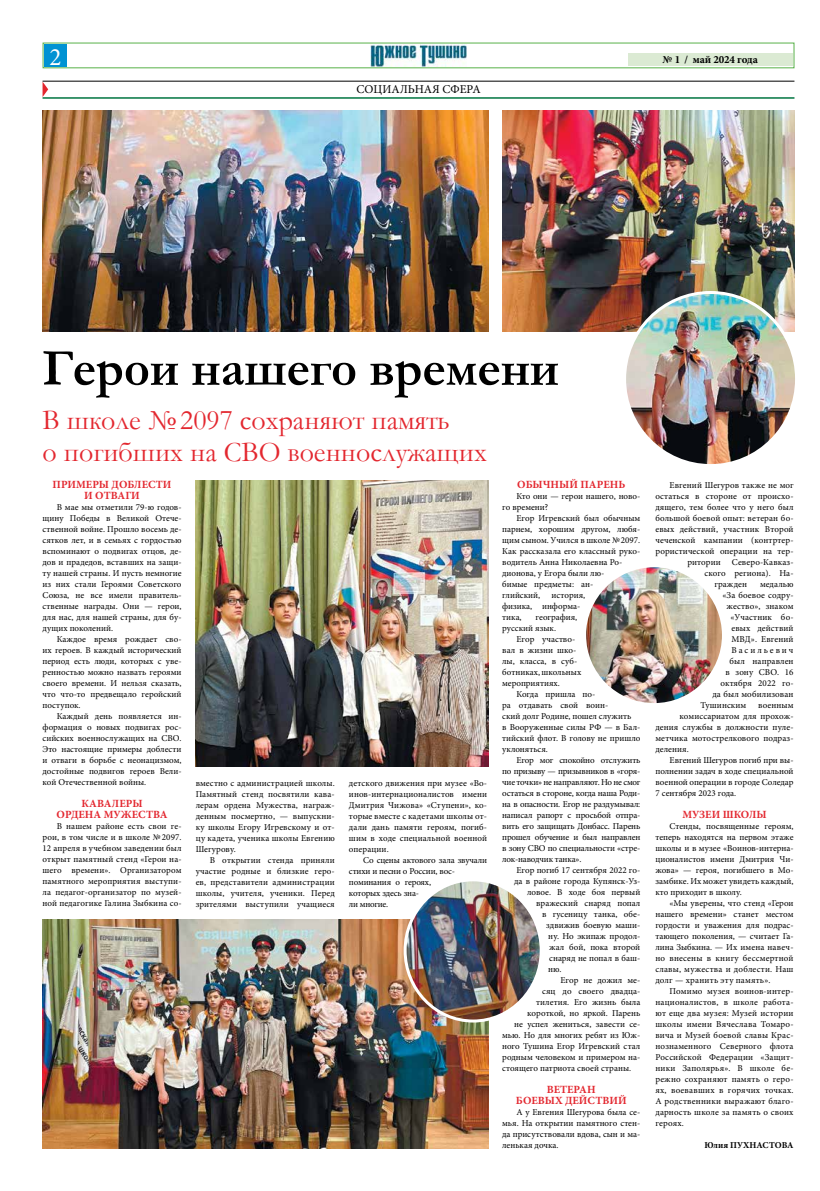
<style>
.page{position:relative;width:820px;height:1191px;background:#fff}
.page>*{position:absolute;margin:0;border:0;box-sizing:border-box;transform-origin:0 0}
.t1{font:700 52.5px "Garamond";color:#000;scale:.95 1}
.t2{font:28.6px/32px "Garamond";color:#e3272f}
.t3{font:25px "Minion Pro";color:#fff}
.t4{font:12px "Minion Pro";color:#000}
.t5{font:700 11px/11px "Minion Pro";color:#e3272f;text-align:center}
.t6{font:700 11px "Minion Pro";letter-spacing:-.01em;color:#000}
.t7{font:9px/11px "Minion Pro";color:#000;text-align:justify}
.t8{font:9px/11px "Minion Pro";letter-spacing:-.02em;color:#000}
.t9{font:700 9px "Minion Pro";color:#000}
.t10{font:9px "Minion Pro";letter-spacing:.215em;color:#000}
</style>
<div class="page">
<div style="left:44px;top:44px;width:23px;height:23px;background:#0092d3"></div>
<img style="left:370px;top:45px;width:96px;height:21px">
<div style="left:627px;top:53px;width:165px;height:13px;background:#dbead3"></div>
<hr style="left:43px;top:97px;width:751px;height:2px;background:#007541">
<hr style="left:43px;top:81px;width:751px;height:1px;background:#000">
<svg style="left:43px;top:82px;width:5px;height:15px"></svg>
<img style="left:43px;top:111px;width:445px;height:221px">
<img style="left:502px;top:111px;width:292px;height:221px">
<img style="left:196px;top:480px;width:292px;height:286px">
<img style="left:43px;top:919px;width:445px;height:229px">
<img style="left:624px;top:292px;width:171px;height:171px">
<img style="left:405px;top:882px;width:133px;height:139px">
<div style="left:403px;top:878px;width:139px;height:144px;border:3px solid #fff;border-radius:50%"></div>
<img style="left:584px;top:566px;width:139px;height:138px;border-radius:69px">
<div style="left:583px;top:564px;width:141px;height:142px;border:3px solid #fff;border-radius:50%"></div>
<h3 class="t3" style="left:49px;top:40px;width:13px">2</h3>
<p class="t6" style="left:662px;top:52px;width:97px">№ 1 / май 2024 года</p>
<h3 class="t4" style="left:356px;top:81px;width:126px">СОЦИАЛЬНАЯ СФЕРА</h3>
<h1 class="t1" style="left:43px;top:332px;width:544px">Герои нашего времени</h1>
<h2 class="t2" style="left:43px;top:403px;width:445px">В школе №2097 сохраняют память<br>о погибших на СВО военнослужащих</h2>
<p class="t5" style="left:53px;top:479px;width:120px">ПРИМЕРЫ ДОБЛЕСТИ<br>И ОТВАГИ</p>
<p class="t7" style="left:43px;top:502px;width:140px;text-indent:14px">В мае мы отметили 79‑ю годов‑ щину Победы в Великой Отече‑ ственной войне. Прошло восемь де‑ сятков лет, и в семьях с гордостью вспоминают о подвигах отцов, де‑ дов и прадедов, вставших на защи‑ ту нашей страны. И пусть немногие из них стали Героями Советского Союза, не все имели правитель‑ ственные награды. Они — герои, для нас, для нашей страны, для бу‑ дущих поколений.</p>
<p class="t7" style="left:43px;top:634px;width:140px;text-indent:14px">Каждое время рождает сво‑ их героев. В каждый исторический период есть люди, которых с уве‑ ренностью можно назвать героями своего времени. И нельзя сказать, что что‑то предвещало геройский поступок.</p>
<p class="t7" style="left:43px;top:711px;width:140px;text-indent:14px">Каждый день появляется ин‑ формация о новых подвигах рос‑ сийских военнослужащих на СВО.<br>Это настоящие примеры доблести и отваги в борьбе с неонацизмом, достойные подвигов героев Вели‑ кой Отечественной войны.</p>
<p class="t5" style="left:57px;top:798px;width:112px">КАВАЛЕРЫ<br>ОРДЕНА МУЖЕСТВА</p>
<p class="t7" style="left:43px;top:821px;width:140px;text-indent:14px">В нашем районе есть свои ге‑ рои, в том числе и в школе №2097.<br>12 апреля в учебном заведении был открыт памятный стенд «Герои на‑ шего времени». Организатором памятного мероприятия выступи‑ ла педагог-организатор по музей‑ ной педагогике Галина Зыбкина со‑</p>
<p class="t7" style="left:196px;top:777px;width:140px">вместно с администрацией школы.<br>Памятный стенд посвятили кава‑ лерам ордена Мужества, награж‑ денным посмертно, — выпускни‑ ку школы Егору Игревскому и от‑ цу кадета, ученика школы Евгению Шегурову.</p>
<p class="t7" style="left:196px;top:854px;width:140px;text-indent:14px">В открытии стенда приняли участие родные и близкие геро‑ ев, представители администрации школы, учителя, ученики. Перед зрителями выступили учащиеся</p>
<p class="t7" style="left:349px;top:777px;width:140px">детского движения при музее «Во‑ инов-интернационалистов имени Дмитрия Чижова» «Ступени», ко‑ торые вместе с кадетами школы от‑ дали дань памяти героям, погиб‑ шим в ходе специальной военной операции.</p>
<p class="t8" style="left:349px;top:854px;width:139px;text-indent:14px">Со сцены актового зала звучали стихи и песни о России, вос‑ поминания о героях,<br>которых здесь зна‑<br>ли многие.</p>
<p class="t5" style="left:517px;top:479px;width:109px">ОБЫЧНЫЙ ПАРЕНЬ</p>
<p class="t7" style="left:502px;top:491px;width:140px;text-indent:14px">Кто они — герои нашего, ново‑ го времени?</p>
<p class="t7" style="left:502px;top:513px;width:140px;text-align:left;text-indent:14px">Егор Игревский был обычным парнем, хорошим другом, любя‑ щим сыном. Учился в школе №2097.<br>Как рассказала его классный руко‑ водитель Анна Николаевна Ро‑ дионова, у Егора были лю‑<br>бимые предметы: ан‑<br>глийский,</p>
<p class="t7" style="left:502px;top:590px;width:84px;text-align:left;text-indent:49px">история, физика, информа‑ тика,</p>
<p class="t7" style="left:502px;top:612px;width:76px;text-indent:33px">география, русский язык.</p>
<p class="t7" style="left:502px;top:634px;width:81px;text-align:left;text-indent:14px">Егор участво‑ вал в жизни шко‑ лы, класса, в суб‑ ботниках, школьных мероприятиях.</p>
<p class="t7" style="left:502px;top:689px;width:140px;text-align:left;text-indent:14px">Когда пришла по‑<br>ра отдавать свой воин‑<br>ский долг Родине, пошел служить<br>в Вооруженные силы РФ — в Бал‑ тийский флот. В голову не пришло уклоняться.</p>
<p class="t7" style="left:502px;top:755px;width:140px;text-indent:14px">Егор мог спокойно отслужить по призыву — призывников в «горя‑ чие точки» не направляют. Но не смог остаться в стороне, когда наша Роди‑ на в опасности. Егор не раздумывал: написал рапорт с просьбой отпра‑ вить его защищать Донбасс. Парень прошел обучение и был направлен в зону СВО по специальности «стре‑ лок-наводчик танка».</p>
<p class="t7" style="left:516px;top:865px;width:125px">Егор погиб 17 сентября 2022 го‑</p>
<p class="t7" style="left:514px;top:876px;width:128px">да в районе города Купянск-Уз‑</p>
<p class="t7" style="left:527px;top:887px;width:115px">ловое. В ходе боя первый</p>
<p class="t7" style="left:536px;top:898px;width:106px">вражеский снаряд попал</p>
<p class="t7" style="left:542px;top:909px;width:99px">в гусеницу танка, обе‑</p>
<p class="t7" style="left:546px;top:920px;width:95px">здвижив боевую маши‑</p>
<p class="t7" style="left:548px;top:931px;width:93px">ну. Но экипаж продол‑</p>
<p class="t7" style="left:549px;top:942px;width:92px">жал бой, пока второй</p>
<p class="t7" style="left:549px;top:953px;width:93px">снаряд не попал в баш‑</p>
<p class="t7" style="left:548px;top:964px;width:15px">ню.</p>
<p class="t7" style="left:560px;top:975px;width:81px">Егор не дожил ме‑</p>
<p class="t7" style="left:542px;top:986px;width:99px">сяц до своего двадца‑</p>
<p class="t7" style="left:536px;top:997px;width:105px">тилетия. Его жизнь была</p>
<p class="t7" style="left:527px;top:1008px;width:115px">короткой, но яркой. Парень</p>
<p class="t7" style="left:514px;top:1019px;width:128px">не успел жениться, завести се‑</p>
<p class="t7" style="left:502px;top:1030px;width:140px">мью. Но для многих ребят из Юж‑</p>
<p class="t7" style="left:502px;top:1041px;width:140px">ного Тушина Егор Игревский стал</p>
<p class="t7" style="left:502px;top:1052px;width:140px">родным человеком и примером на‑</p>
<p class="t7" style="left:502px;top:1063px;width:130px">стоящего патриота своей страны.</p>
<p class="t5" style="left:515px;top:1084px;width:112px">ВЕТЕРАН<br>БОЕВЫХ ДЕЙСТВИЙ</p>
<p class="t7" style="left:502px;top:1107px;width:140px;text-indent:14px">А у Евгения Шегурова была се‑ мья. На открытии памятного стен‑ да присутствовали вдова, сын и ма‑ ленькая дочка.</p>
<p class="t7" style="left:669px;top:480px;width:125px">Евгений Шегуров также не мог</p>
<p class="t7" style="left:655px;top:491px;width:139px">остаться в стороне от происхо‑</p>
<p class="t7" style="left:655px;top:502px;width:140px">дящего, тем более что у него был</p>
<p class="t7" style="left:655px;top:513px;width:140px">большой боевой опыт: ветеран бо‑</p>
<p class="t7" style="left:655px;top:524px;width:139px">евых действий, участник Второй</p>
<p class="t7" style="left:655px;top:535px;width:139px">чеченской кампании (контртер‑</p>
<p class="t7" style="left:655px;top:546px;width:140px">рористической операции на тер‑</p>
<p class="t7" style="left:687px;top:557px;width:108px">ритории Северо-Кавказ‑</p>
<p class="t7" style="left:704px;top:568px;width:91px">ского региона). На‑</p>
<p class="t7" style="left:714px;top:579px;width:34px">гражден</p>
<p class="t7" style="left:759px;top:579px;width:35px">медалью</p>
<p class="t7" style="left:722px;top:590px;width:73px">«За боевое содру‑</p>
<p class="t7" style="left:726px;top:601px;width:69px">жество», знаком</p>
<p class="t7" style="left:730px;top:612px;width:64px">«Участник бо‑</p>
<p class="t7" style="left:731px;top:623px;width:64px">евых действий</p>
<p class="t7" style="left:731px;top:634px;width:64px">МВД». Евгений</p>
<p class="t10" style="left:731px;top:644px;width:63px">Васильевич</p>
<p class="t7" style="left:729px;top:656px;width:65px">был направлен</p>
<p class="t7" style="left:725px;top:667px;width:70px">в зону СВО. 16</p>
<p class="t7" style="left:720px;top:678px;width:74px">октября 2022 го‑</p>
<p class="t7" style="left:712px;top:689px;width:83px">да был мобилизован</p>
<p class="t7" style="left:700px;top:700px;width:47px">Тушинским</p>
<p class="t7" style="left:757px;top:700px;width:37px">военным</p>
<p class="t7" style="left:679px;top:711px;width:115px">комиссариатом для прохож‑</p>
<p class="t7" style="left:655px;top:722px;width:140px">дения службы в должности пуле‑</p>
<p class="t7" style="left:655px;top:733px;width:139px">метчика мотострелкового подраз‑</p>
<p class="t7" style="left:655px;top:744px;width:35px">деления.</p>
<p class="t7" style="left:669px;top:755px;width:125px">Евгений Шегуров погиб при вы‑</p>
<p class="t7" style="left:655px;top:766px;width:140px">полнении задач в ходе специальной</p>
<p class="t7" style="left:655px;top:777px;width:140px">военной операции в городе Соледар</p>
<p class="t7" style="left:655px;top:788px;width:82px">7 сентября 2023 года.</p>
<p class="t5" style="left:682px;top:809px;width:86px">МУЗЕИ ШКОЛЫ</p>
<p class="t7" style="left:655px;top:821px;width:140px;text-indent:14px">Стенды, посвященные героям, теперь находятся на первом этаже школы и в музее «Воинов-интерна‑ ционалистов имени Дмитрия Чи‑ жова» — героя, погибшего в Мо‑ замбике. Их может увидеть каждый, кто приходит в школу.</p>
<p class="t7" style="left:655px;top:898px;width:140px;text-indent:14px">«Мы уверены, что стенд «Герои нашего времени» станет местом гордости и уважения для подрас‑ тающего поколения, — считает Га‑ лина Зыбкина. — Их имена навеч‑ но внесены в книгу бессмертной славы, мужества и доблести. Наш долг — хранить эту память».</p>
<p class="t7" style="left:655px;top:986px;width:140px;text-indent:14px">Помимо музея воинов-интер‑ националистов, в школе работа‑ ют еще два музея: Музей истории школы имени Вячеслава Томаро‑ вича и Музей боевой славы Крас‑ нознаменного Северного флота Российской Федерации «Защит‑ ники Заполярья». В школе бе‑ режно сохраняют память о геро‑ ях, воевавших в горячих точках.<br>А родственники выражают благо‑ дарность школе за память о своих героях.</p>
<p class="t9" style="left:704px;top:1139px;width:90px">Юлия ПУХНАСТОВА</p>
</div>
